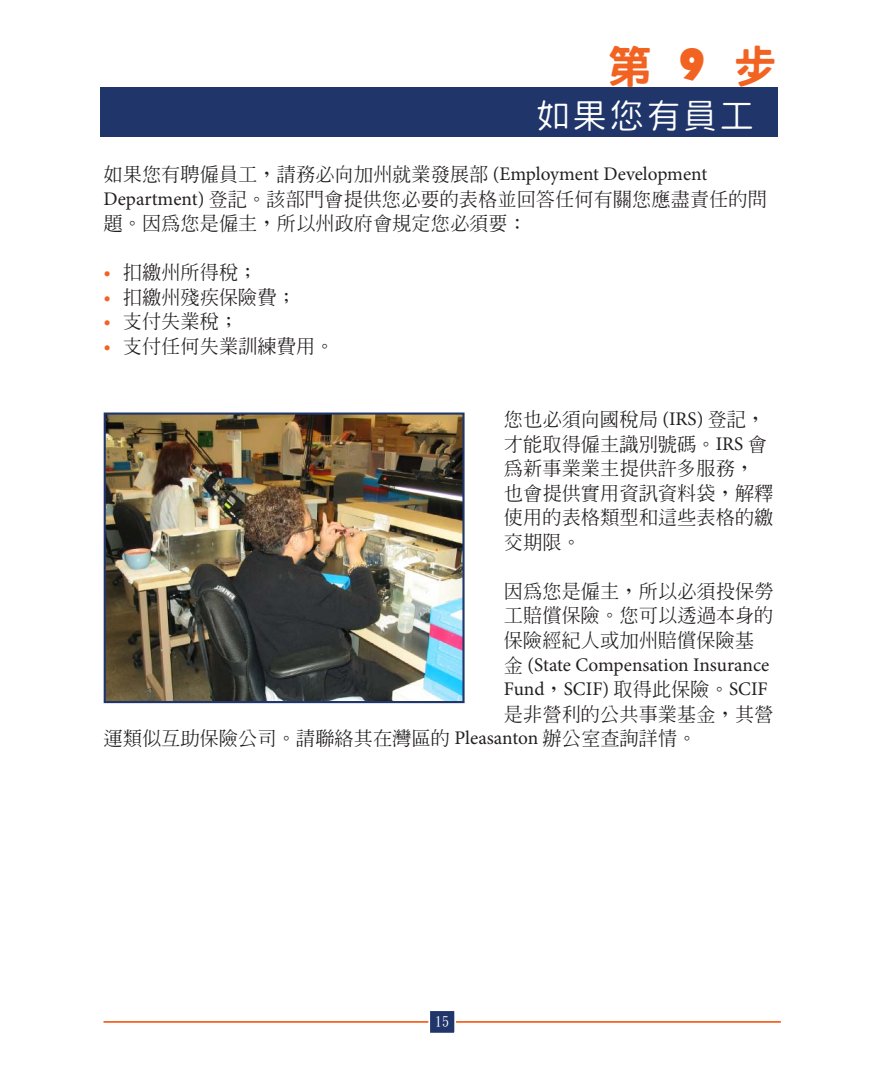
<style>
.page{position:relative;width:881px;height:1070px;background:#fff}
.page>*{position:absolute;margin:0;border:0;box-sizing:border-box;transform-origin:0 0}
.t1{font:800 45.5px "Han Wang Hei";color:#f26322}
.t2{font:300 35px "Han Wang Hei";letter-spacing:.05em;color:#fff}
.t3{font:500 19.25px/24.5px "Han Wang Ming";color:#231f20}
.t4{font:19.25px/24.5px "Minion Pro";color:#231f20}
.t5{font:14px "DF Kai Shu SB Estd BF";color:#fff}
.s1{font-family:"Kabel IT Cby BT";font-weight:900}
.s2{font-family:"Han Wang Ming";font-weight:500}
.s3{font-family:"Minion Pro";font-weight:400}
.s4{font-family:"Minion Pro";font-weight:400;color:#f26322}
</style>
<div class="page">
<div style="left:100px;top:88px;width:678px;height:49px;background:#20366a"></div>
<hr style="left:104px;top:1021px;width:677px;height:1px;background:#f26322">
<div style="left:429px;top:1010px;width:26px;height:23px;background:#20366a"></div>
<div style="left:428px;top:1009px;width:28px;height:25px;border:2px solid #fff"></div>
<img style="left:107px;top:415px;width:355px;height:285px">
<div style="left:104px;top:412px;width:361px;height:291px;border:2px solid #20366a"></div>
<h1 class="t1" style="left:606px;top:44px;width:173px">第 <span class="s1">9</span> 步</h1>
<h2 class="t2" style="left:535px;top:97px;width:220px">如果您有員工</h2>
<p class="t4" style="left:104px;top:163px;width:605px"><span class="s2">如果您有聘僱員工，請務必向加州就業發展部</span> (Employment Development</p>
<p class="t3" style="left:104px;top:187px;width:665px"><span class="s3">Department)</span> 登記。該部門會提供您必要的表格並回答任何有關您應盡責任的問題。因為您是僱主，所以州政府會規定您必須要：</p>
<p class="t3" style="left:104px;top:260px;width:156px"><span class="s4">•</span> 扣繳州所得稅；</p>
<p class="t3" style="left:104px;top:285px;width:194px"><span class="s4">•</span> 扣繳州殘疾保險費；</p>
<p class="t3" style="left:104px;top:309px;width:136px"><span class="s4">•</span> 支付失業稅；</p>
<p class="t3" style="left:104px;top:334px;width:233px"><span class="s4">•</span> 支付任何失業訓練費用。</p>
<p class="t3" style="left:504px;top:407px;width:271px">您也必須向國稅局 <span class="s3">(IRS)</span> 登記，才能取得僱主識別號碼。<span class="s3">IRS</span> 會為新事業業主提供許多服務，也會提供實用資訊資料袋，解釋使用的表格類型和這些表格的繳交期限。</p>
<p class="t3" style="left:504px;top:579px;width:271px;text-align:justify">因為您是僱主，所以必須投保勞工賠償保險。您可以透過本身的保險經紀人或加州賠償保險基</p>
<p class="t4" style="left:504px;top:653px;width:267px"><span class="s2">金</span> (State Compensation Insurance<br>Fund<span class="s2">，</span>SCIF) <span class="s2">取得此保險。</span>SCIF</p>
<p class="t3" style="left:104px;top:701px;width:671px;text-indent:400px">是非營利的公共事業基金，其營運類似互助保險公司。請聯絡其在灣區的 <span class="s3">Pleasanton</span> 辦公室查詢詳情。</p>
<p class="t5" style="left:435px;top:1014px;width:15px">15</p>
</div>
